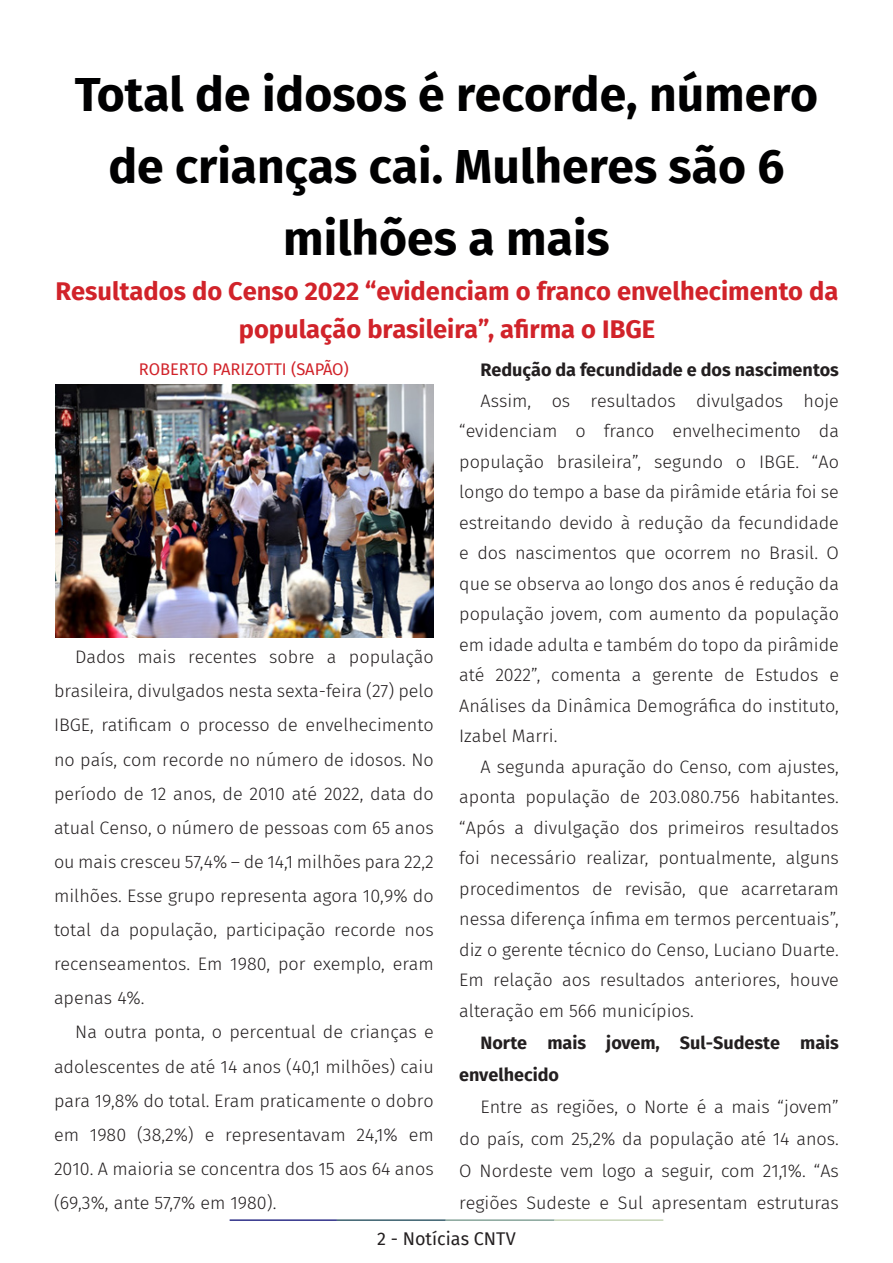
<style>
.page{position:relative;width:893px;height:1263px;background:#fff}
.page>*{position:absolute;margin:0;border:0;box-sizing:border-box;transform-origin:0 0}
.t1{font:700 48px/72px "Fira Sans";color:#000001;text-align:center}
.t2{font:700 25.5px/37.5px "Fira Sans";color:#d1232a;text-align:center}
.t3{font:300 18px/30.5px "Fira Sans";color:#231f20;text-align:justify}
.t4{font:700 18px/32px "Fira Sans";color:#231f20}
.t5{font:18px "Fira Sans";color:#231f20}
.t6{font:16.5px "Fira Sans";letter-spacing:-.005em;color:#d1232a}
</style>
<div class="page">
<hr style="left:230px;top:1219px;width:107px;height:2px;background:#2f3088">
<hr style="left:337px;top:1219px;width:109px;height:2px;background:#3a5f6d">
<hr style="left:446px;top:1219px;width:109px;height:2px;background:#87a59a">
<hr style="left:555px;top:1219px;width:108px;height:2px;background:#c6d5b7">
<img style="left:55px;top:385px;width:379px;height:253px">
<p class="t1" style="left:75px;top:55px;width:745px">Total de idosos é recorde, número de crianças cai. Mulheres são 6 milhões a mais</p>
<p class="t2" style="left:56px;top:271px;width:784px">Resultados do Censo 2022 “evidenciam o franco envelhecimento da população brasileira”, afirma o IBGE</p>
<p class="t6" style="left:139px;top:357px;width:211px">ROBERTO PARIZOTTI (SAPÃO)</p>
<p class="t4" style="left:480px;top:353px;width:360px">Redução da fecundidade e dos nascimentos</p>
<p class="t3" style="left:459px;top:385px;width:381px;text-indent:21px">Assim, os resultados divulgados hoje “evidenciam o franco envelhecimento da população brasileira”, segundo o IBGE. “Ao longo do tempo a base da pirâmide etária foi se estreitando devido à redução da fecundidade e dos nascimentos que ocorrem no Brasil. O que se observa ao longo dos anos é redução da população jovem, com aumento da população em idade adulta e também do topo da pirâmide até 2022”, comenta a gerente de Estudos e Análises da Dinâmica Demográfica do instituto, Izabel Marri.</p>
<p class="t3" style="left:459px;top:751px;width:381px;text-indent:21px">A segunda apuração do Censo, com ajustes, aponta população de 203.080.756 habitantes. “Após a divulgação dos primeiros resultados foi necessário realizar, pontualmente, alguns procedimentos de revisão, que acarretaram nessa diferença ínfima em termos percentuais”, diz o gerente técnico do Censo, Luciano Duarte.<br>Em relação aos resultados anteriores, houve alteração em 566 municípios.</p>
<p class="t4" style="left:459px;top:1025px;width:381px;text-indent:21px">Norte mais jovem, Sul-Sudeste mais envelhecido</p>
<p class="t3" style="left:459px;top:1090px;width:381px;line-height:32px;text-indent:21px">Entre as regiões, o Norte é a mais “jovem” do país, com 25,2% da população até 14 anos.<br>O Nordeste vem logo a seguir, com 21,1%. “As regiões Sudeste e Sul apresentam estruturas</p>
<p class="t3" style="left:54px;top:640px;width:381px;line-height:34px;text-indent:21px">Dados mais recentes sobre a população brasileira, divulgados nesta sexta-feira (27) pelo IBGE, ratificam o processo de envelhecimento no país, com recorde no número de idosos. No período de 12 anos, de 2010 até 2022, data do atual Censo, o número de pessoas com 65 anos ou mais cresceu 57,4% – de 14,1 milhões para 22,2 milhões. Esse grupo representa agora 10,9% do total da população, participação recorde nos recenseamentos. Em 1980, por exemplo, eram apenas 4%.</p>
<p class="t3" style="left:54px;top:1015px;width:381px;line-height:34px;text-indent:21px">Na outra ponta, o percentual de crianças e adolescentes de até 14 anos (40,1 milhões) caiu para 19,8% do total. Eram praticamente o dobro em 1980 (38,2%) e representavam 24,1% em 2010. A maioria se concentra dos 15 aos 64 anos (69,3%, ante 57,7% em 1980).</p>
<p class="t5" style="left:377px;top:1225px;width:140px">2 - Notícias CNTV</p>
</div>
